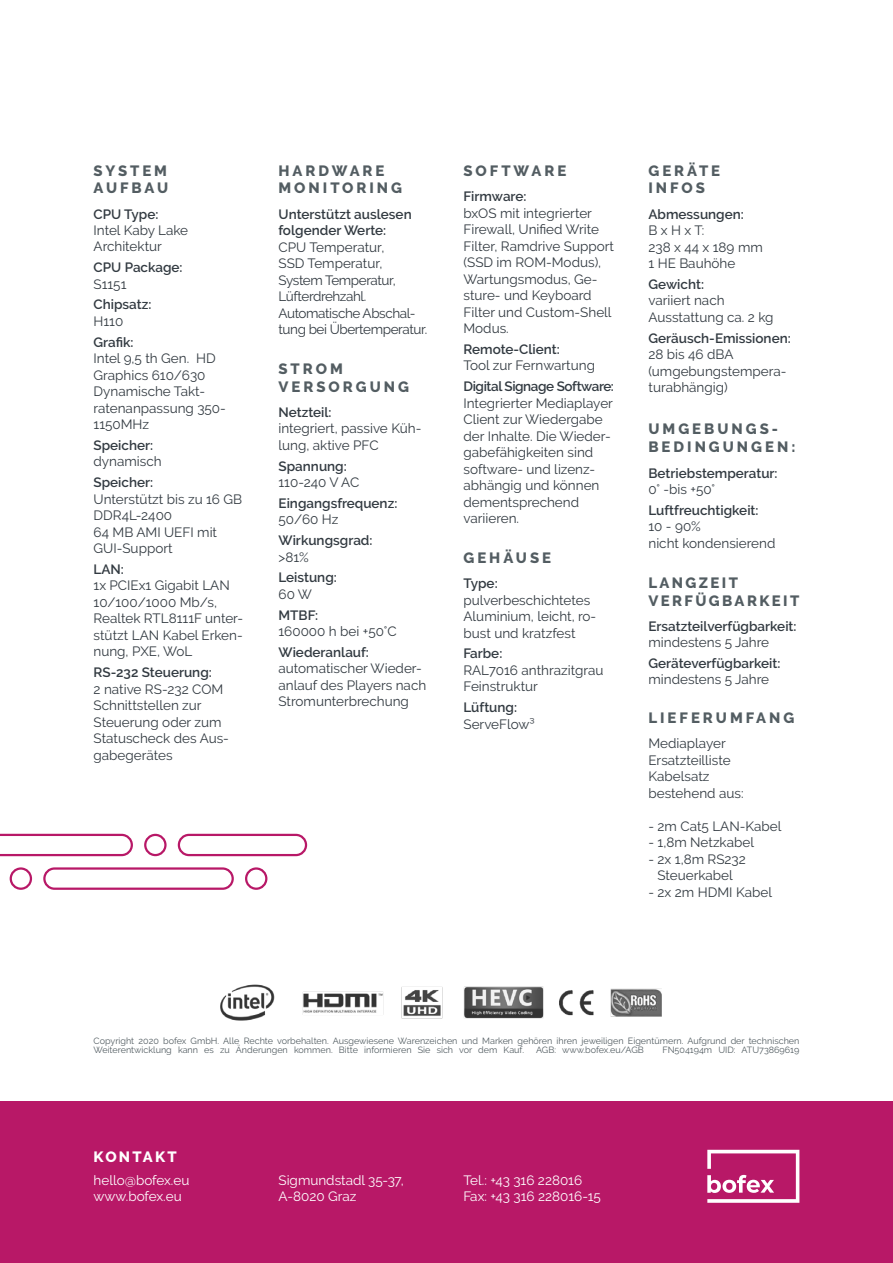
<style>
.page{position:relative;width:893px;height:1263px;background:#fff}
.page>*{position:absolute;margin:0;border:0;box-sizing:border-box;transform-origin:0 0}
.t1{font:800 14.85px/17.9px "Raleway";letter-spacing:.2em;color:#535d62}
.t2{font:800 14.85px/17.9px "Raleway";letter-spacing:.16em;color:#535d62}
.t3{font:800 14.85px "Raleway";letter-spacing:.15em;color:#fff}
.t4{font:13.5px/16.5px "Raleway";color:#323a41}
.t5{font:600 13.5px/16.5px "Raleway";color:#323a41}
.t6{font:13.5px/16.5px "Raleway";letter-spacing:-.03em;color:#323a41}
.t7{font:13.5px/16.2px "Raleway";color:#fff}
.t8{font:600 13.5px "Raleway";letter-spacing:-.03em;color:#323a41}
.t9{font:9px/9px "Raleway";color:#535d62}
</style>
<div class="page">
<div style="left:0;top:1101px;width:893px;height:162px;background:#b81867"></div>
<img style="left:302px;top:986px;width:292px;height:33px">
<img style="left:610px;top:988px;width:52px;height:29px">
<img style="left:220px;top:984px;width:55px;height:37px">
<svg style="left:707px;top:1150px;width:92px;height:53px"></svg>
<svg style="left:0;top:833px;width:308px;height:57px"></svg>
<p class="t1" style="left:94px;top:162px;width:76px">SYSTEM<br>AUFBAU</p>
<p class="t5" style="left:94px;top:206px;width:66px">CPU Type:</p>
<p class="t4" style="left:94px;top:222px;width:96px">Intel Kaby Lake<br>Architektur</p>
<p class="t5" style="left:94px;top:259px;width:91px">CPU Package:</p>
<p class="t4" style="left:94px;top:276px;width:34px">S1151</p>
<p class="t5" style="left:94px;top:296px;width:59px">Chipsatz:</p>
<p class="t4" style="left:94px;top:313px;width:31px">H110</p>
<p class="t5" style="left:94px;top:334px;width:42px">Grafik:</p>
<p class="t4" style="left:94px;top:350px;width:134px">Intel 9,5 th Gen. HD<br>Graphics 610/630<br>Dynamische Takt&shy;ratenanpassung 350-<br>1150MHz</p>
<p class="t5" style="left:94px;top:437px;width:61px">Speicher:</p>
<p class="t4" style="left:94px;top:453px;width:70px">dynamisch</p>
<p class="t5" style="left:94px;top:474px;width:61px">Speicher:</p>
<p class="t4" style="left:94px;top:490px;width:150px">Unterstützt bis zu 16 GB<br>DDR4L-2400<br>64 MB AMI UEFI mit<br>GUI-Support</p>
<p class="t5" style="left:94px;top:561px;width:32px">LAN:</p>
<p class="t4" style="left:94px;top:577px;width:151px">1x PCIEx1 Gigabit LAN<br>10/100/1000 Mb/s,<br>Realtek RTL8111F unter&shy;stützt LAN Kabel Erken&shy;nung, PXE, WoL</p>
<p class="t5" style="left:94px;top:664px;width:120px">RS-232 Steuerung:</p>
<p class="t4" style="left:94px;top:680px;width:137px">2 native RS-232 COM<br>Schnittstellen zur<br>Steuerung oder zum<br>Statuscheck des Aus&shy;gabegerätes</p>
<p class="t1" style="left:279px;top:162px;width:125px">HARDWARE<br>MONITORING</p>
<p class="t5" style="left:279px;top:206px;width:135px">Unterstützt auslesen folgender Werte:</p>
<p class="t6" style="left:279px;top:239px;width:150px">CPU Temperatur,<br>SSD Temperatur,<br>System Temperatur,<br>Lüfterdrehzahl.<br>Automatische Abschal&shy;tung bei Übertemperatur.</p>
<p class="t1" style="left:279px;top:360px;width:132px">STROM<br>VERSORGUNG</p>
<p class="t5" style="left:279px;top:404px;width:55px">Netzteil:</p>
<p class="t4" style="left:279px;top:420px;width:144px">integriert, passive Küh&shy;lung, aktive PFC</p>
<p class="t5" style="left:279px;top:458px;width:70px">Spannung:</p>
<p class="t4" style="left:279px;top:474px;width:82px">110-240 V AC</p>
<p class="t5" style="left:279px;top:495px;width:120px">Eingangsfrequenz:</p>
<p class="t4" style="left:279px;top:511px;width:61px">50/60 Hz</p>
<p class="t5" style="left:279px;top:532px;width:96px">Wirkungsgrad:</p>
<p class="t4" style="left:279px;top:548px;width:32px">&gt;81%</p>
<p class="t5" style="left:279px;top:569px;width:60px">Leistung:</p>
<p class="t4" style="left:279px;top:586px;width:35px">60 W</p>
<p class="t5" style="left:279px;top:607px;width:41px">MTBF:</p>
<p class="t4" style="left:279px;top:623px;width:120px">160000 h bei +50°C</p>
<p class="t5" style="left:279px;top:644px;width:92px">Wiederanlauf:</p>
<p class="t4" style="left:279px;top:660px;width:149px">automatischer Wieder&shy;anlauf des Players nach<br>Stromunterbrechung</p>
<p class="t1" style="left:463px;top:162px;width:104px">SOFTWARE</p>
<p class="t5" style="left:463px;top:188px;width:64px">Firmware:</p>
<p class="t4" style="left:463px;top:204px;width:152px">bxOS mit integrierter<br>Firewall, Unified Write<br>Filter, Ramdrive Support (SSD im ROM-Modus),<br>Wartungsmodus, Ge&shy;sture- und Keyboard<br>Filter und Custom-Shell<br>Modus.</p>
<p class="t5" style="left:463px;top:341px;width:98px">Remote-Client:</p>
<p class="t4" style="left:463px;top:357px;width:133px">Tool zur Fernwartung</p>
<p class="t8" style="left:463px;top:378px;width:152px">Digital Signage Software:</p>
<p class="t4" style="left:463px;top:394px;width:151px">Integrierter Mediaplayer<br>Client zur Wiedergabe der Inhalte. Die Wieder&shy;gabefähigkeiten sind software- und lizenz&shy;abhängig und können dementsprechend variieren.</p>
<p class="t1" style="left:463px;top:549px;width:89px">GEHÄUSE</p>
<p class="t5" style="left:463px;top:575px;width:36px">Type:</p>
<p class="t4" style="left:463px;top:592px;width:134px">pulverbeschichtetes<br>Aluminium, leicht, ro&shy;bust und kratzfest</p>
<p class="t5" style="left:463px;top:645px;width:40px">Farbe:</p>
<p class="t4" style="left:463px;top:662px;width:141px">RAL7016 anthrazitgrau<br>Feinstruktur</p>
<p class="t5" style="left:463px;top:699px;width:55px">Lüftung:</p>
<p class="t4" style="left:463px;top:716px;width:73px">ServeFlow³</p>
<p class="t1" style="left:648px;top:162px;width:73px">GERÄTE<br>INFOS</p>
<p class="t5" style="left:648px;top:206px;width:97px">Abmessungen:</p>
<p class="t4" style="left:648px;top:222px;width:116px">B x H x T:<br>238 x 44 x 189 mm<br>1 HE Bauhöhe</p>
<p class="t5" style="left:648px;top:276px;width:57px">Gewicht:</p>
<p class="t4" style="left:648px;top:292px;width:127px">variiert nach<br>Ausstattung ca. 2 kg</p>
<p class="t5" style="left:648px;top:330px;width:144px">Geräusch-Emissionen:</p>
<p class="t4" style="left:648px;top:346px;width:139px">28 bis 46 dBA (umgebungstempera&shy;turabhängig)</p>
<p class="t1" style="left:648px;top:420px;width:148px">UMGEBUNGS-<br>BEDINGUNGEN:</p>
<p class="t5" style="left:648px;top:465px;width:131px">Betriebstemperatur:</p>
<p class="t4" style="left:648px;top:481px;width:68px">0° -bis +50°</p>
<p class="t5" style="left:648px;top:502px;width:112px">Luftfreuchtigkeit:</p>
<p class="t4" style="left:648px;top:518px;width:128px">10 - 90%<br>nicht kondensierend</p>
<p class="t2" style="left:648px;top:574px;width:152px">LANGZEIT<br>VERFÜGBARKEIT</p>
<p class="t5" style="left:648px;top:618px;width:150px">Ersatzteilverfügbarkeit:</p>
<p class="t4" style="left:648px;top:634px;width:122px">mindestens 5 Jahre</p>
<p class="t5" style="left:648px;top:655px;width:134px">Geräteverfügbarkeit:</p>
<p class="t4" style="left:648px;top:671px;width:122px">mindestens 5 Jahre</p>
<p class="t1" style="left:648px;top:709px;width:147px">LIEFERUMFANG</p>
<p class="t4" style="left:648px;top:735px;width:97px">Mediaplayer<br>Ersatzteilliste<br>Kabelsatz bestehend aus:</p>
<p class="t4" style="left:648px;top:817px;width:134px">- 2m Cat5 LAN-Kabel</p>
<p class="t4" style="left:648px;top:834px;width:107px">- 1,8m Netzkabel</p>
<p class="t4" style="left:648px;top:850px;width:99px;text-align:center">- 2x 1,8m RS232<br>Steuerkabel</p>
<p class="t4" style="left:648px;top:883px;width:125px">- 2x 2m HDMI Kabel</p>
<p class="t9" style="left:94px;top:1037px;width:707px">Copyright 2020 bofex GmbH. Alle Rechte vorbehalten. Ausgewiesene Warenzeichen und Marken gehören ihren jeweiligen Eigentümern. Aufgrund der technischen<br>Weiterentwicklung kann es zu Änderungen kommen. Bitte informieren Sie sich vor dem Kauf.</p>
<p class="t9" style="left:536px;top:1046px;width:109px">AGB: www.bofex.eu/AGB</p>
<p class="t9" style="left:662px;top:1046px;width:139px">FN504194m UID: ATU73869619</p>
<p class="t3" style="left:94px;top:1148px;width:85px">KONTAKT</p>
<p class="t7" style="left:94px;top:1172px;width:97px">hello@bofex.eu www.bofex.eu</p>
<p class="t7" style="left:463px;top:1172px;width:139px">Tel.: +43 316 228016<br>Fax: +43 316 228016-15</p>
<p class="t7" style="left:279px;top:1172px;width:127px">Sigmundstadl 35-37,<br>A-8020 Graz</p>
</div>
